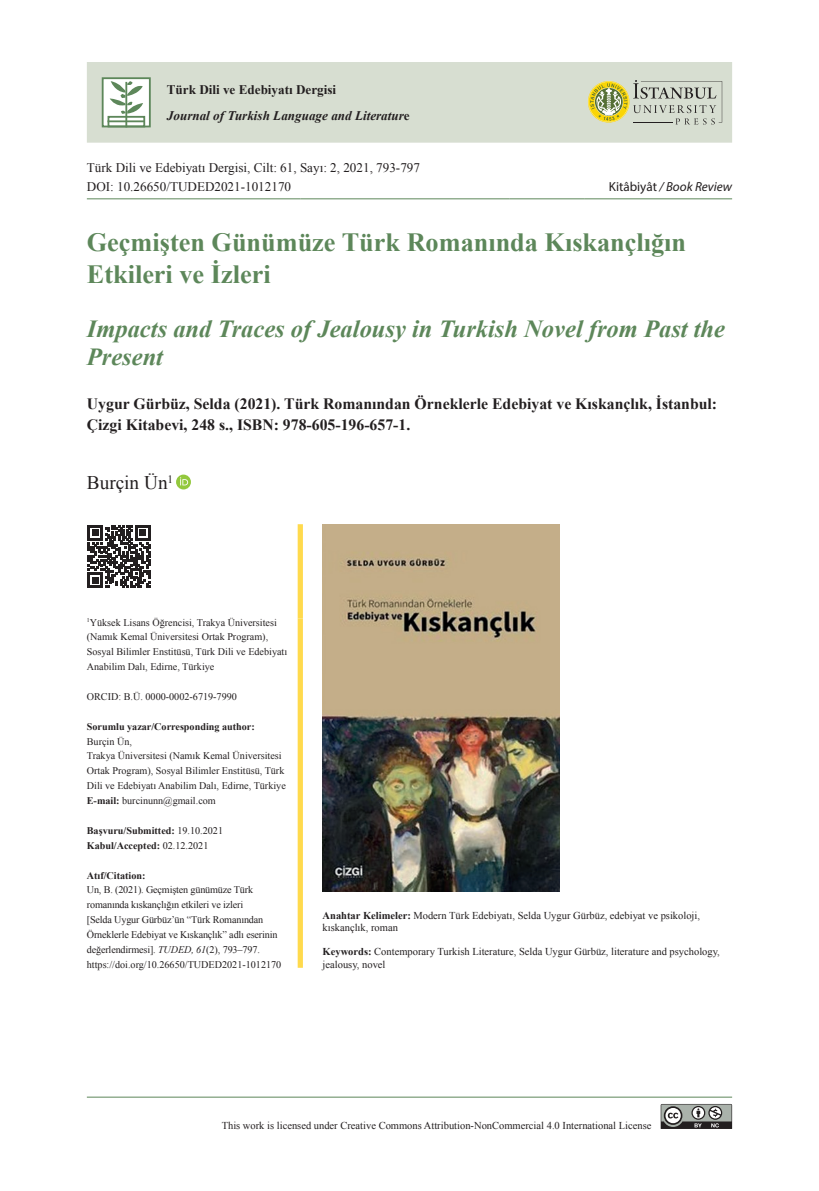
<style>
.page{position:relative;width:819px;height:1191px;background:#fff}
.page>*{position:absolute;margin:0;border:0;box-sizing:border-box;transform-origin:0 0}
.t1{font:700 26.25px/31.5px "Times New Roman";color:#5d875a}
.t2{font:italic 700 24.5px/28px "Times New Roman";color:#5d875a}
.t3{font:19.25px "Times New Roman";color:#231f20}
.t4{font:700 15.75px/21px "Times New Roman";color:#231f20}
.t5{font:13.12px/19.1px "Times New Roman";color:#231f20}
.t6{font:italic 700 13.12px/26.2px "Times New Roman";color:#231f20}
.t7{font:italic 13.12px "Myriad Pro";color:#231f20}
.t8{font:10.5px/12.2px "Times New Roman";color:#231f20}
.t9{font:10.15px/14.9px "Times New Roman";color:#231f20}
.t10{font:700 10.15px/14.9px "Times New Roman";color:#231f20}
.s1{font-style:normal}
.s2{font-weight:700}
.s3{font-weight:400}
.s4{font-style:italic}
</style>
<div class="page">
<div style="left:87px;top:62px;width:645px;height:81px;background:#d7ded1"></div>
<div style="left:297px;top:524px;width:6px;height:94px;background:#ffda4d"></div>
<div style="left:297px;top:618px;width:6px;height:349px;background:#ffda4d"></div>
<hr style="left:87px;top:198px;width:80px;height:1px;background:#5d875a">
<hr style="left:167px;top:198px;width:133px;height:1px;background:#5d875a">
<hr style="left:300px;top:198px;width:209px;height:1px;background:#5d875a">
<hr style="left:509px;top:198px;width:75px;height:1px;background:#5d875a">
<hr style="left:584px;top:198px;width:148px;height:1px;background:#5d875a">
<div style="left:102px;top:77px;width:49px;height:50px;background:#fff;border:2px solid #5d875a"></div>
<div style="left:107px;top:116px;width:38px;height:11px;border:2px solid #5d875a"></div>
<hr style="left:107px;top:120px;width:37px;height:2px;background:#5d875a">
<svg style="left:110px;top:81px;width:33px;height:33px"></svg>
<hr style="left:125px;top:82px;width:2px;height:45px;background:#5d875a">
<svg style="left:588px;top:80px;width:134px;height:45px;background:#c2c5a4"></svg>
<svg style="left:176px;top:474px;width:15px;height:15px"></svg>
<svg style="left:180px;top:477px;width:8px;height:8px"></svg>
<svg style="left:88px;top:525px;width:62px;height:62px"></svg>
<hr style="left:87px;top:1096px;width:645px;height:1px;background:#5d875a">
<svg style="left:660px;top:1104px;width:72px;height:25px;background:#818280"></svg>
<img style="left:322px;top:524px;width:237px;height:367px">
<p class="t6" style="left:167px;top:76px;width:244px"><span class="s1">Türk Dili ve Edebiyatı Dergisi<br></span>Journal of Turkish Language and Literatur<span class="s1">e</span></p>
<p class="t5" style="left:87px;top:157px;width:334px">Türk Dili ve Edebiyatı Dergisi, Cilt: 61, Sayı: 2, 2021, 793-797<br>DOI: 10.26650/TUDED2021-1012170</p>
<p class="t7" style="left:608px;top:179px;width:125px"><span class="s1">Kitâbiyât</span> / Book Review</p>
<h1 class="t1" style="left:87px;top:226px;width:600px">Geçmişten Günümüze Türk Romanında Kıskançlığın<br>Etkileri ve İzleri</h1>
<h2 class="t2" style="left:87px;top:314px;width:639px">Impacts and Traces of Jealousy in Turkish Novel from Past the<br>Present</h2>
<h3 class="t4" style="left:87px;top:393px;width:631px">Uygur Gürbüz, Selda (2021). Türk Romanından Örneklerle Edebiyat ve Kıskançlık, İstanbul:<br>Çizgi Kitabevi, 248 s., ISBN: 978-605-196-657-1.</h3>
<h3 class="t3" style="left:87px;top:470px;width:88px">Burçin Ün<sup>1</sup></h3>
<p class="t9" style="left:87px;top:614px;width:202px"><sup>1</sup>Yüksek Lisans Öğrencisi, Trakya Üniversitesi (Namık Kemal Üniversitesi Ortak Program), Sosyal Bilimler Enstitüsü, Türk Dili ve Edebiyatı Anabilim Dalı, Edirne, Türkiye</p>
<p class="t9" style="left:87px;top:689px;width:151px">ORCID: B.Ü. 0000-0002-6719-7990</p>
<p class="t10" style="left:87px;top:718px;width:169px">Sorumlu yazar/Corresponding author:</p>
<p class="t9" style="left:87px;top:733px;width:200px">Burçin Ün,<br>Trakya Üniversitesi (Namık Kemal Üniversitesi Ortak Program), Sosyal Bilimler Enstitüsü, Türk Dili ve Edebiyatı Anabilim Dalı, Edirne, Türkiye <span class="s2">E-mail:</span> burcinunn@gmail.com</p>
<p class="t10" style="left:87px;top:823px;width:138px">Başvuru/Submitted: <span class="s3">19.10.2021<br></span>Kabul/Accepted: <span class="s3">02.12.2021</span></p>
<p class="t10" style="left:87px;top:867px;width:60px">Atıf/Citation:</p>
<p class="t9" style="left:87px;top:882px;width:196px">Un, B. (2021). Geçmişten günümüze Türk romanında kıskançlığın etkileri ve izleri<br>[Selda Uygur Gürbüz’ün “Türk Romanından Örneklerle Edebiyat ve Kıskançlık” adlı eserinin değerlendirmesi]. <span class="s4">TUDED, 61</span>(2), 793–797. https://doi.org/10.26650/TUDED2021-1012170</p>
<p class="t8" style="left:322px;top:908px;width:379px"><span class="s2">Anahtar Kelimeler:</span> Modern Türk Edebiyatı, Selda Uygur Gürbüz, edebiyat ve psikoloji, kıskançlık, roman</p>
<p class="t8" style="left:322px;top:945px;width:399px"><span class="s2">Keywords:</span> Contemporary Turkish Literature, Selda Uygur Gürbüz, literature and psychology, jealousy, novel</p>
<p class="t8" style="left:222px;top:1119px;width:431px">This work is licensed under Creative Commons Attribution-NonCommercial 4.0 International License</p>
</div>
